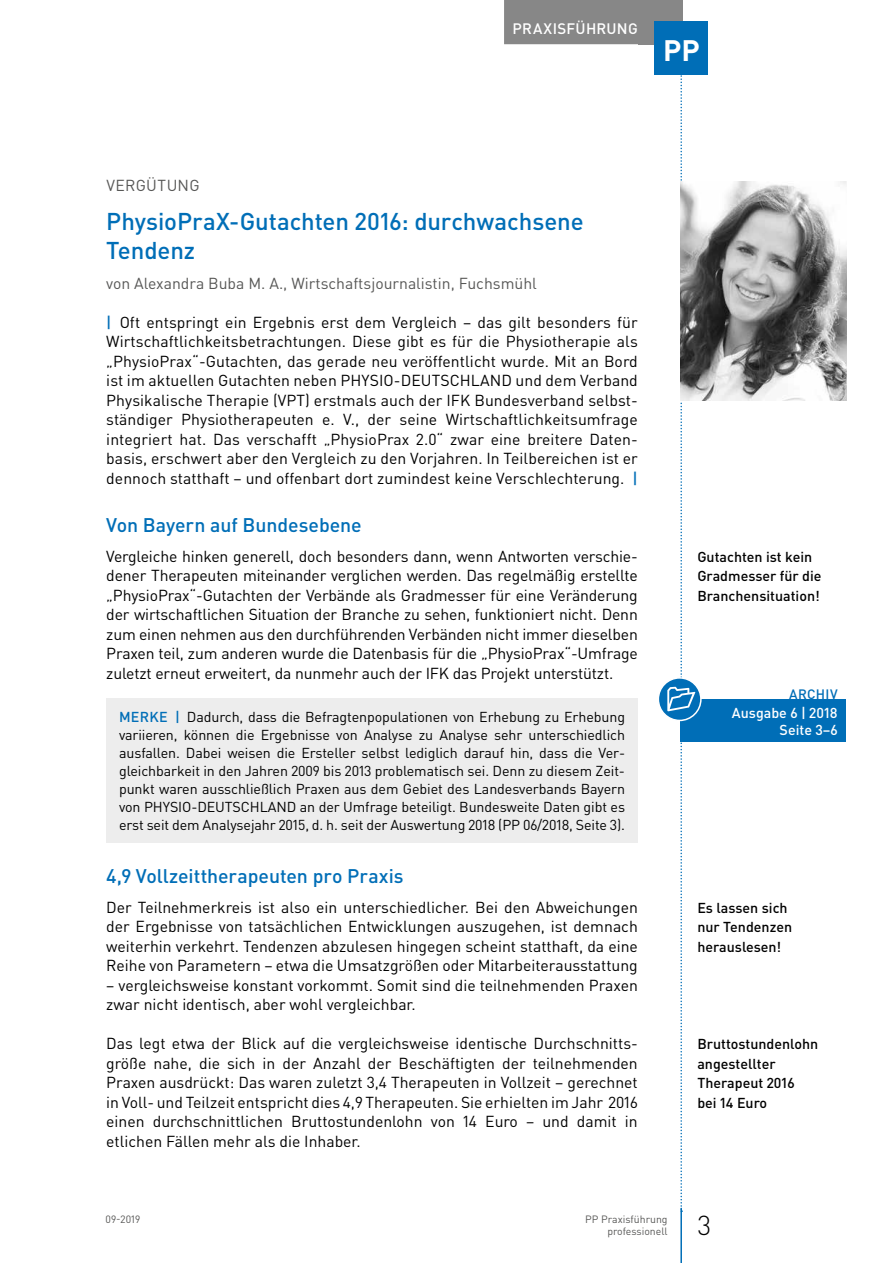
<style>
.page{position:relative;width:893px;height:1263px;background:#fff}
.page>*{position:absolute;margin:0;border:0;box-sizing:border-box;transform-origin:0 0}
.t1{font:700 29.25px "DIN Pro";color:#fff}
.t2{font:300 27px "DIN Pro";color:#000}
.t3{font:500 24px/28.5px "DIN Pro";letter-spacing:-.005em;color:#006eb7}
.t4{font:500 19.5px "DIN Pro";letter-spacing:-.005em;color:#006eb7}
.t5{font:15.75px/19.5px "DIN Pro";color:#000}
.t6{font:15.75px "DIN Pro";color:#575756}
.t7{font:500 15px "DIN Pro";letter-spacing:.02em;color:#fff}
.t8{font:14.25px/18px "DIN Pro";letter-spacing:-.005em;color:#000;text-align:justify}
.t9{font:500 14.25px/19.5px "DIN Pro";color:#000}
.t10{font:500 14.25px/17.2px "DIN Pro";color:#fff;text-align:right}
.t11{font:500 13.5px "DIN Pro";color:#006eb7}
.t12{font:10.5px/12.8px "DIN Pro";color:#575756;text-align:right}
.s1{font-weight:500;color:#006eb7}
</style>
<div class="page">
<div style="left:638px;top:0;width:44px;height:44px;background:#878787"></div>
<hr style="left:680px;top:1208px;width:2px;height:55px;background:#006eb7">
<div style="left:504px;top:0;width:142px;height:44px;background:#878787"></div>
<div style="left:655px;top:21px;width:53px;height:53px;background:#006eb7"></div>
<div style="left:106px;top:698px;width:532px;height:145px;background:#ededed"></div>
<img style="left:695px;top:181px;width:151px;height:219px">
<div style="left:680px;top:699px;width:166px;height:43px;background:#006eb7"></div>
<svg style="left:658px;top:678px;width:43px;height:42px"></svg>
<div style="left:658px;top:677px;width:44px;height:44px;border:2px solid #fff;border-radius:50%"></div>
<svg style="left:667px;top:0;width:28px;height:1212px"></svg>
<p class="t7" style="left:513px;top:18px;width:127px">Praxisführung</p>
<h1 class="t1" style="left:663px;top:30px;width:38px">PP</h1>
<p class="t6" style="left:106px;top:175px;width:95px">VERGÜTUNG</p>
<h3 class="t3" style="left:106px;top:206px;width:479px">PhysioPraX-Gutachten 2016: durchwachsene<br>Tendenz</h3>
<p class="t6" style="left:106px;top:272px;width:432px">von Alexandra Buba M. A., Wirtschaftsjournalistin, Fuchsmühl</p>
<p class="t5" style="left:106px;top:312px;width:533px"><span class="s1">|</span> Oft entspringt ein Ergebnis erst dem Vergleich – das gilt besonders für Wirtschaftlichkeitsbetrachtungen. Diese gibt es für die Physiotherapie als „PhysioPrax“-Gutachten, das gerade neu veröffentlicht wurde. Mit an Bord ist im aktuellen Gutachten neben PHYSIO-DEUTSCHLAND und dem Verband Physikalische Therapie (VPT) erstmals auch der IFK Bundesverband selbst&shy;ständiger Physiotherapeuten e. V., der seine Wirtschaftlichkeitsumfrage integriert hat. Das verschafft „PhysioPrax 2.0“ zwar eine breitere Daten&shy;basis, erschwert aber den Vergleich zu den Vorjahren. In Teilbereichen ist er dennoch statthaft – und offenbart dort zumindest keine Verschlechterung. <span class="s1">|</span></p>
<p class="t4" style="left:106px;top:512px;width:257px">Von Bayern auf Bundesebene</p>
<p class="t5" style="left:106px;top:546px;width:533px;text-align:justify">Vergleiche hinken generell, doch besonders dann, wenn Antworten verschie&shy;dener Therapeuten miteinander verglichen werden. Das regelmäßig erstellte „PhysioPrax“-Gutachten der Verbände als Gradmesser für eine Veränderung der wirtschaftlichen Situation der Branche zu sehen, funktioniert nicht. Denn zum einen nehmen aus den durchführenden Verbänden nicht immer dieselben Praxen teil, zum anderen wurde die Datenbasis für die „PhysioPrax“-Umfrage zuletzt erneut erweitert, da nunmehr auch der IFK das Projekt unterstützt.</p>
<p class="t8" style="left:119px;top:707px;width:508px"><span class="s1">MERKE |</span> Dadurch, dass die Befragtenpopulationen von Erhebung zu Erhebung variieren, können die Ergebnisse von Analyse zu Analyse sehr unterschiedlich ausfallen. Dabei weisen die Ersteller selbst lediglich darauf hin, dass die Ver&shy;gleichbarkeit in den Jahren 2009 bis 2013 problematisch sei. Denn zu diesem Zeit&shy;punkt waren ausschließlich Praxen aus dem Gebiet des Landesverbands Bayern von PHYSIO-DEUTSCHLAND an der Umfrage beteiligt. Bundesweite Daten gibt es erst seit dem Analysejahr 2015, d. h. seit der Auswertung 2018 (PP 06/2018, Seite 3).</p>
<p class="t4" style="left:106px;top:863px;width:299px">4,9 Vollzeittherapeuten pro Praxis</p>
<p class="t5" style="left:106px;top:897px;width:533px;text-align:justify">Der Teilnehmerkreis ist also ein unterschiedlicher. Bei den Abweichungen der Ergebnisse von tatsächlichen Entwicklungen auszugehen, ist demnach weiterhin verkehrt. Tendenzen abzulesen hingegen scheint statthaft, da eine Reihe von Parametern – etwa die Umsatzgrößen oder Mitarbeiterausstattung</p>
<p class="t5" style="left:106px;top:975px;width:533px">– vergleichsweise konstant vorkommt. Somit sind die teilnehmenden Praxen zwar nicht identisch, aber wohl vergleichbar.</p>
<p class="t5" style="left:106px;top:1033px;width:533px">Das legt etwa der Blick auf die vergleichsweise identische Durchschnitts&shy;größe nahe, die sich in der Anzahl der Beschäftigten der teilnehmenden Praxen ausdrückt: Das waren zuletzt 3,4 Therapeuten in Vollzeit – gerechnet in Voll- und Teilzeit entspricht dies 4,9 Therapeuten. Sie erhielten im Jahr 2016 einen durchschnittlichen Bruttostundenlohn von 14 Euro – und damit in etlichen Fällen mehr als die Inhaber.</p>
<p class="t9" style="left:697px;top:546px;width:126px">Gutachten ist kein<br>Gradmesser für die<br>Branchensituation!</p>
<p class="t11" style="left:789px;top:685px;width:50px">ARCHIV</p>
<p class="t10" style="left:732px;top:703px;width:107px">Ausgabe 6 | 2018<br>Seite 3–6</p>
<p class="t9" style="left:697px;top:897px;width:96px">Es lassen sich nur Tendenzen herauslesen!</p>
<p class="t9" style="left:697px;top:1034px;width:122px">Bruttostundenlohn angestellter<br>Therapeut 2016<br>bei 14 Euro</p>
<p class="t12" style="left:106px;top:1212px;width:36px">09-2019</p>
<p class="t12" style="left:585px;top:1212px;width:84px">PP Praxisführung professionell</p>
<h2 class="t2" style="left:697px;top:1207px;width:15px">3</h2>
</div>
